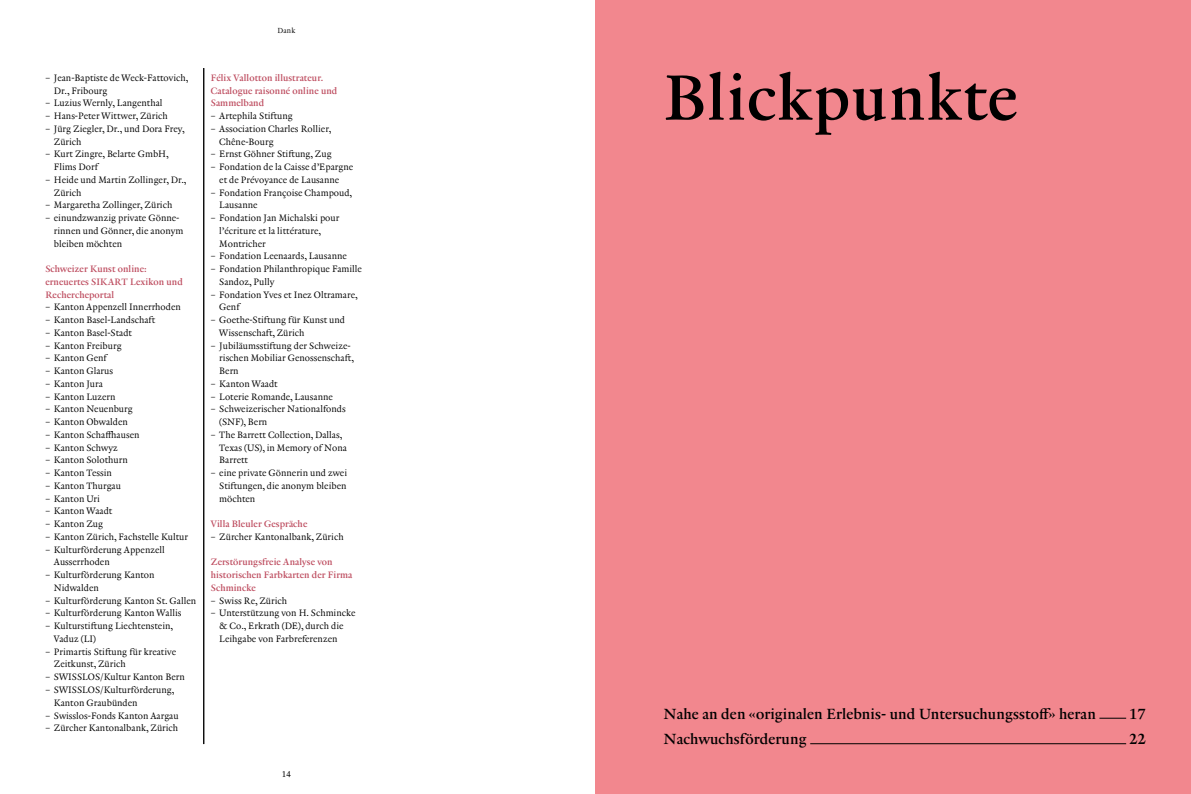
<style>
.page{position:relative;width:1191px;height:794px;background:#fff}
.page>*{position:absolute;margin:0;border:0;box-sizing:border-box;transform-origin:0 0}
.t1{font:65px "Renard No 1";letter-spacing:.02em;color:#000}
.t2{font:15px "Renard No 1";letter-spacing:.01em;color:#000}
.t3{font:9.5px/12.7px "Renard No 3";color:#000}
.t4{font:9.5px/12.7px "Renard No 1";letter-spacing:.01em;color:#bd4b5e}
.t5{font:8.5px "Renard No 3";color:#000}
.t6{font:7.5px "Renard No 3";color:#000}
</style>
<div class="page">
<div style="left:595px;top:0;width:596px;height:794px;background:#f2878e"></div>
<svg style="left:1099px;top:718px;width:27px;height:1px"></svg>
<hr style="left:810px;top:743px;width:316px;height:1px;background:#000">
<hr style="left:203px;top:68px;width:1px;height:676px;background:#000">
<p class="t6" style="left:277px;top:26px;width:19px">Dank</p>
<p class="t3" style="left:54px;top:72px;width:136px;text-indent:-9px">– Jean-Baptiste de Weck-Fattovich,<br>Dr., Fribourg</p>
<p class="t3" style="left:45px;top:97px;width:119px">– Luzius Wernly, Langenthal</p>
<p class="t3" style="left:45px;top:110px;width:124px">– Hans-Peter Wittwer, Zürich</p>
<p class="t3" style="left:54px;top:123px;width:132px;text-indent:-9px">– Jürg Ziegler, Dr., und Dora Frey,<br>Zürich</p>
<p class="t3" style="left:54px;top:148px;width:116px;text-indent:-9px">– Kurt Zingre, Belarte GmbH,<br>Flims Dorf</p>
<p class="t3" style="left:54px;top:174px;width:134px;text-indent:-9px">– Heide und Martin Zollinger, Dr.,<br>Zürich</p>
<p class="t3" style="left:45px;top:199px;width:128px">– Margaretha Zollinger, Zürich</p>
<p class="t3" style="left:54px;top:212px;width:131px;text-indent:-9px">– einundzwanzig private Gönne&shy;rinnen und Gönner, die anonym bleiben möchten</p>
<p class="t4" style="left:45px;top:263px;width:139px">Schweizer Kunst online: erneuertes SIKART Lexikon und<br>Rechercheportal</p>
<p class="t3" style="left:45px;top:301px;width:137px">– Kanton Appenzell Innerrhoden</p>
<p class="t3" style="left:45px;top:314px;width:111px">– Kanton Basel-Landschaft</p>
<p class="t3" style="left:45px;top:326px;width:88px">– Kanton Basel-Stadt</p>
<p class="t3" style="left:45px;top:339px;width:78px">– Kanton Freiburg</p>
<p class="t3" style="left:45px;top:352px;width:63px">– Kanton Genf</p>
<p class="t3" style="left:45px;top:365px;width:69px">– Kanton Glarus</p>
<p class="t3" style="left:45px;top:377px;width:59px">– Kanton Jura</p>
<p class="t3" style="left:45px;top:390px;width:72px">– Kanton Luzern</p>
<p class="t3" style="left:45px;top:403px;width:89px">– Kanton Neuenburg</p>
<p class="t3" style="left:45px;top:416px;width:84px">– Kanton Obwalden</p>
<p class="t3" style="left:45px;top:428px;width:96px">– Kanton Schaffhausen</p>
<p class="t3" style="left:45px;top:441px;width:74px">– Kanton Schwyz</p>
<p class="t3" style="left:45px;top:454px;width:84px">– Kanton Solothurn</p>
<p class="t3" style="left:45px;top:467px;width:68px">– Kanton Tessin</p>
<p class="t3" style="left:45px;top:479px;width:77px">– Kanton Thurgau</p>
<p class="t3" style="left:45px;top:492px;width:56px">– Kanton Uri</p>
<p class="t3" style="left:45px;top:505px;width:68px">– Kanton Waadt</p>
<p class="t3" style="left:45px;top:518px;width:59px">– Kanton Zug</p>
<p class="t3" style="left:45px;top:530px;width:144px">– Kanton Zürich, Fachstelle Kultur</p>
<p class="t3" style="left:54px;top:543px;width:112px;text-indent:-9px">– Kulturförderung Appenzell<br>Ausserrhoden</p>
<p class="t3" style="left:54px;top:569px;width:102px;text-indent:-9px">– Kulturförderung Kanton<br>Nidwalden</p>
<p class="t3" style="left:45px;top:594px;width:152px">– Kulturförderung Kanton St. Gallen</p>
<p class="t3" style="left:45px;top:607px;width:138px">– Kulturförderung Kanton Wallis</p>
<p class="t3" style="left:54px;top:620px;width:121px;text-indent:-9px">– Kulturstiftung Liechtenstein,<br>Vaduz (LI)</p>
<p class="t3" style="left:54px;top:645px;width:124px;text-indent:-9px">– Primartis Stiftung für kreative<br>Zeitkunst, Zürich</p>
<p class="t3" style="left:45px;top:671px;width:141px">– SWISSLOS/Kultur Kanton Bern</p>
<p class="t3" style="left:54px;top:683px;width:122px;text-indent:-9px">– SWISSLOS/Kulturförderung,<br>Kanton Graubünden</p>
<p class="t3" style="left:45px;top:709px;width:135px">– Swisslos-Fonds Kanton Aargau</p>
<p class="t3" style="left:45px;top:722px;width:134px">– Zürcher Kantonalbank, Zürich</p>
<p class="t4" style="left:211px;top:71px;width:128px">Félix Vallotton illustrateur.<br>Catalogue raisonné online und<br>Sammelband</p>
<p class="t3" style="left:211px;top:110px;width:83px">– Artephila Stiftung</p>
<p class="t3" style="left:219px;top:122px;width:113px;text-indent:-9px">– Association Charles Rollier,<br>Chêne-Bourg</p>
<p class="t3" style="left:211px;top:148px;width:122px">– Ernst Göhner Stiftung, Zug</p>
<p class="t3" style="left:211px;top:161px;width:144px;text-align:center">– Fondation de la Caisse d’Epargne et de Prévoyance de Lausanne</p>
<p class="t3" style="left:219px;top:186px;width:134px;text-indent:-9px">– Fondation Françoise Champoud,<br>Lausanne</p>
<p class="t3" style="left:219px;top:212px;width:122px;text-indent:-9px">– Fondation Jan Michalski pour l’écriture et la littérature,<br>Montricher</p>
<p class="t3" style="left:211px;top:250px;width:138px">– Fondation Leenaards, Lausanne</p>
<p class="t3" style="left:219px;top:263px;width:144px;text-indent:-9px">– Fondation Philanthropique Famille<br>Sandoz, Pully</p>
<p class="t3" style="left:219px;top:288px;width:140px;text-indent:-9px">– Fondation Yves et Inez Oltramare,<br>Genf</p>
<p class="t3" style="left:219px;top:314px;width:127px;text-indent:-9px">– Goethe-Stiftung für Kunst und<br>Wissenschaft, Zürich</p>
<p class="t3" style="left:219px;top:339px;width:136px;text-indent:-9px">– Jubiläumsstiftung der Schweize&shy;rischen Mobiliar Genossenschaft,<br>Bern</p>
<p class="t3" style="left:211px;top:377px;width:68px">– Kanton Waadt</p>
<p class="t3" style="left:211px;top:390px;width:124px">– Loterie Romande, Lausanne</p>
<p class="t3" style="left:219px;top:403px;width:128px;text-indent:-9px">– Schweizerischer Nationalfonds (SNF), Bern</p>
<p class="t3" style="left:219px;top:428px;width:129px;text-indent:-9px">– The Barrett Collection, Dallas,<br>Texas (US), in Memory of Nona<br>Barrett</p>
<p class="t3" style="left:219px;top:467px;width:129px;text-align:justify;text-indent:-9px">– eine private Gönnerin und zwei Stiftungen, die anonym bleiben möchten</p>
<p class="t4" style="left:211px;top:518px;width:98px">Villa Bleuler Gespräche</p>
<p class="t3" style="left:211px;top:530px;width:134px">– Zürcher Kantonalbank, Zürich</p>
<p class="t4" style="left:211px;top:556px;width:143px">Zerstörungsfreie Analyse von historischen Farbkarten der Firma<br>Schmincke</p>
<p class="t3" style="left:211px;top:594px;width:78px">– Swiss Re, Zürich</p>
<p class="t3" style="left:219px;top:607px;width:138px;text-indent:-9px">– Unterstützung von H. Schmincke &amp; Co., Erkrath (DE), durch die<br>Leihgabe von Farbreferenzen</p>
<p class="t5" style="left:282px;top:769px;width:11px">14</p>
<h1 class="t1" style="left:663px;top:59px;width:355px">Blickpunkte</h1>
<h2 class="t2" style="left:663px;top:704px;width:434px">Nahe an den «originalen Erlebnis- und Untersuchungsstoff» heran</h2>
<h2 class="t2" style="left:1129px;top:704px;width:17px">17</h2>
<h2 class="t2" style="left:663px;top:730px;width:145px">Nachwuchsförderung</h2>
<h2 class="t2" style="left:1129px;top:730px;width:17px">22</h2>
</div>
